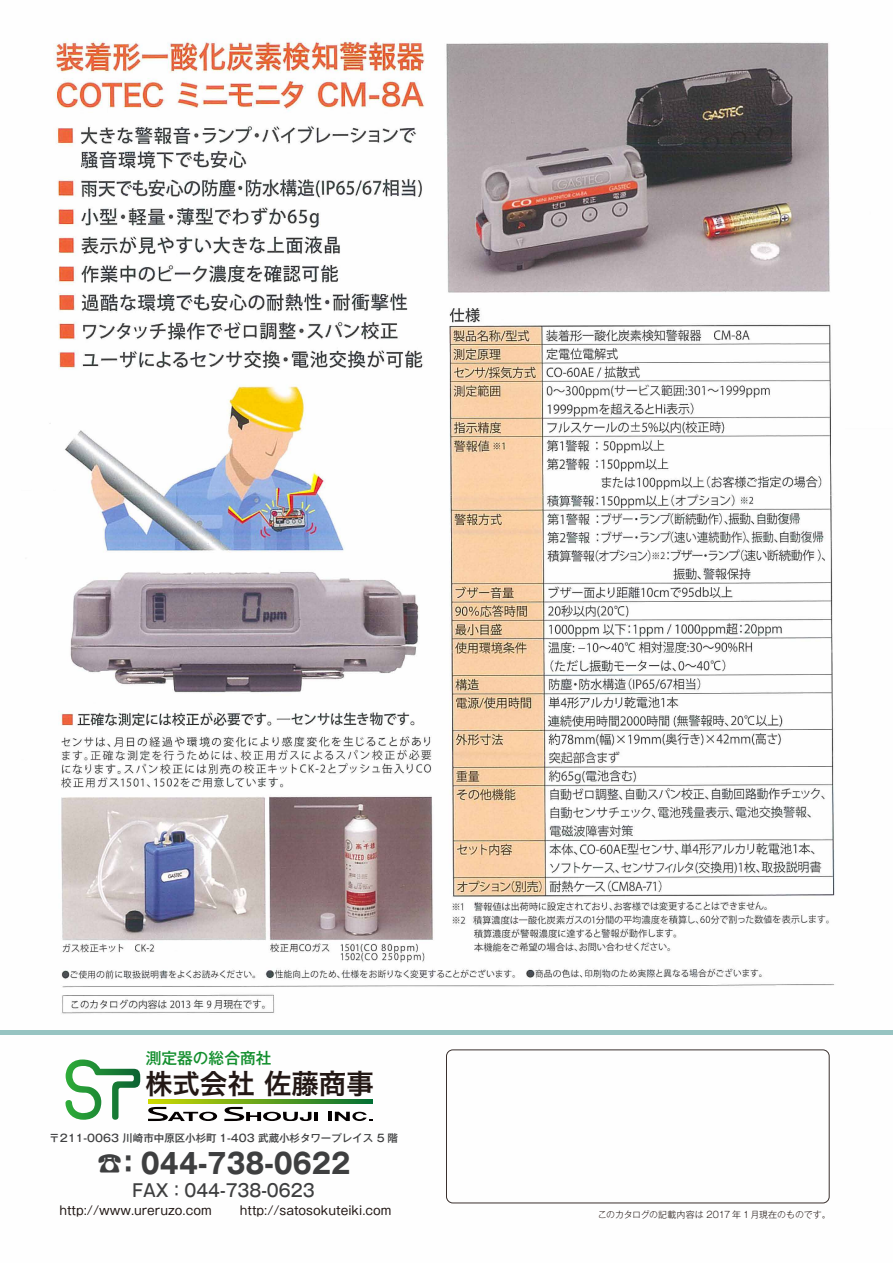
<style>
.page{position:relative;width:893px;height:1263px;background:#fff}
.page>*{position:absolute;margin:0;border:0;box-sizing:border-box;transform-origin:0 0}
.t1{font:700 27.9px "Gothic MB101 Pro";color:#3e3f40;scale:.9 1}
.t2{font:27.45px "Hira Kaku Pro N W6";color:#231815}
.t3{font:500 17.4px "Gothic MB101 Pro";color:#3e3f40;scale:.9 1}
.t4{font:500 15.75px "Gothic MB101 Pro";color:#138f2e}
.t5{font:12.15px "Gothic MB101 Pro";color:#211714}
.t6{font:500 10.5px "Gothic MB101 Pro";color:#3e3f40}
.t7{font:300 9px "Gothic MB101 Pro";letter-spacing:-.01em;color:#231815}
</style>
<div class="page">
<img style="left:0;top:39px;width:893px;height:1165px">
<hr style="left:0;top:1031px;width:893px;height:4px;background:#97c4c2">
<div style="left:446px;top:1050px;width:383px;height:153px;border:1px solid #231815;border-radius:6px"></div>
<svg style="left:148px;top:1100px;width:225px;height:3px"></svg>
<svg style="left:65px;top:1059px;width:75px;height:61px"></svg>
<svg style="left:224px;top:1107px;width:94px;height:14px"></svg>
<svg style="left:328px;top:1112px;width:45px;height:9px"></svg>
<svg style="left:148px;top:1107px;width:69px;height:14px"></svg>
<p class="t4" style="left:146px;top:1045px;width:127px">測定器の総合商社</p>
<h2 class="t2" style="left:145px;top:1059px;width:230px">株式会社 佐藤商事</h2>
<p class="t6" style="left:49px;top:1130px;width:350px">〒211-0063 川崎市中原区小杉町 1-403 武蔵小杉タワープレイス 5 階</p>
<h1 class="t1" style="left:97px;top:1140px;width:283px">☎：044-738-0622</h1>
<h3 class="t3" style="left:132px;top:1175px;width:204px">FAX：044-738-0623</h3>
<p class="t5" style="left:59px;top:1201px;width:154px">http://www.ureruzo.com</p>
<p class="t5" style="left:240px;top:1201px;width:153px">http://satosokuteiki.com</p>
<p class="t7" style="left:598px;top:1207px;width:234px">このカタログの記載内容は 2017 年 1月現在のものです。</p>
</div>
